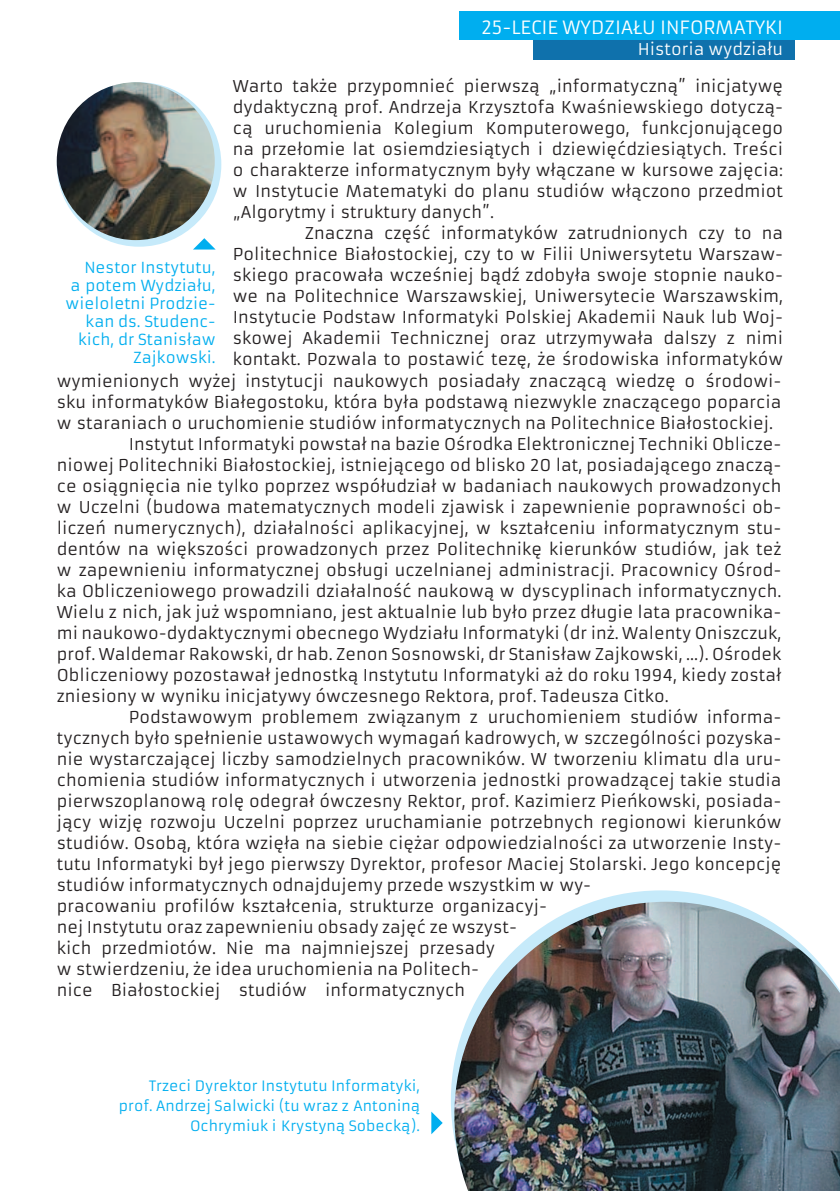
<style>
.page{position:relative;width:840px;height:1191px;background:#fff}
.page>*{position:absolute;margin:0;border:0;box-sizing:border-box;transform-origin:0 0}
.t1{font:18px "Armata";color:#fff}
.t2{font:16px/21px "Armata";color:#231f20;text-align:justify}
.t3{font:16px "Armata";color:#fff}
.t4{font:15px/18px "Armata";color:#00aeef;text-align:right}
.t5{font:14px/20px "Armata";color:#00aeef;text-align:right}
</style>
<div class="page">
<div style="left:57px;top:82px;width:164px;height:165px;background:#c6eafa;border-radius:50%"></div>
<div style="left:533px;top:31px;width:261px;height:29px;background:#0f71ac"></div>
<div style="left:459px;top:11px;width:380px;height:29px;background:#00aeef"></div>
<img style="left:57px;top:82px;width:158px;height:158px;border-radius:79px">
<svg style="left:193px;top:238px;width:22px;height:11px"></svg>
<svg style="left:451px;top:890px;width:275px;height:245px"></svg>
<img style="left:454px;top:901px;width:385px;height:290px">
<svg style="left:431px;top:1111px;width:11px;height:23px"></svg>
<p class="t1" style="left:481px;top:17px;width:303px">25-LECIE WYDZIAŁU INFORMATYKI</p>
<p class="t3" style="left:637px;top:40px;width:147px">Historia wydziału</p>
<p class="t2" style="left:232px;top:76px;width:551px">Warto także przypomnieć pierwszą „informatyczną” inicjatywę dydaktyczną prof. Andrzeja Krzysztofa Kwaśniewskiego dotyczą&shy;cą uruchomienia Kolegium Komputerowego, funkcjonującego na przełomie lat osiemdziesiątych i dziewięćdziesiątych. Treści o charakterze informatycznym były włączane w kursowe zajęcia: w Instytucie Matematyki do planu studiów włączono przedmiot „Algorytmy i struktury danych”.</p>
<p class="t2" style="left:232px;top:223px;width:551px;text-indent:72px">Znaczna część informatyków zatrudnionych czy to na Politechnice Białostockiej, czy to w Filii Uniwersytetu Warszaw&shy;skiego pracowała wcześniej bądź zdobyła swoje stopnie nauko&shy;we na Politechnice Warszawskiej, Uniwersytecie Warszawskim, Instytucie Podstaw Informatyki Polskiej Akademii Nauk lub Woj&shy;skowej Akademii Technicznej oraz utrzymywała dalszy z nimi kontakt. Pozwala to postawić tezę, że środowiska informatyków</p>
<p class="t2" style="left:57px;top:371px;width:726px">wymienionych wyżej instytucji naukowych posiadały znaczącą wiedzę o środowi&shy;sku informatyków Białegostoku, która była podstawą niezwykle znaczącego poparcia w staraniach o uruchomienie studiów informatycznych na Politechnice Białostockiej.</p>
<p class="t2" style="left:57px;top:434px;width:726px;text-indent:72px">Instytut Informatyki powstał na bazie Ośrodka Elektronicznej Techniki Oblicze&shy;niowej Politechniki Białostockiej, istniejącego od blisko 20 lat, posiadającego znaczą&shy;ce osiągnięcia nie tylko poprzez współudział w badaniach naukowych prowadzonych w Uczelni (budowa matematycznych modeli zjawisk i zapewnienie poprawności ob&shy;liczeń numerycznych), działalności aplikacyjnej, w kształceniu informatycznym stu&shy;dentów na większości prowadzonych przez Politechnikę kierunków studiów, jak też w zapewnieniu informatycznej obsługi uczelnianej administracji. Pracownicy Ośrod&shy;ka Obliczeniowego prowadzili działalność naukową w dyscyplinach informatycznych.<br>Wielu z nich, jak już wspomniano, jest aktualnie lub było przez długie lata pracownika&shy;mi naukowo-dydaktycznymi obecnego Wydziału Informatyki (dr inż. Walenty Oniszczuk, prof. Waldemar Rakowski, dr hab. Zenon Sosnowski, dr Stanisław Zajkowski, …). Ośrodek Obliczeniowy pozostawał jednostką Instytutu Informatyki aż do roku 1994, kiedy został zniesiony w wyniku inicjatywy ówczesnego Rektora, prof. Tadeusza Citko.</p>
<p class="t2" style="left:57px;top:707px;width:726px;text-align:left;text-indent:72px">Podstawowym problemem związanym z uruchomieniem studiów informa&shy;tycznych było spełnienie ustawowych wymagań kadrowych, w szczególności pozyska&shy;nie wystarczającej liczby samodzielnych pracowników. W tworzeniu klimatu dla uru&shy;chomienia studiów informatycznych i utworzenia jednostki prowadzącej takie studia pierwszoplanową rolę odegrał ówczesny Rektor, prof. Kazimierz Pieńkowski, posiada&shy;jący wizję rozwoju Uczelni poprzez uruchamianie potrzebnych regionowi kierunków studiów. Osobą, która wzięła na siebie ciężar odpowiedzialności za utworzenie Insty&shy;tutu Informatyki był jego pierwszy Dyrektor, profesor Maciej Stolarski. Jego koncepcję studiów informatycznych odnajdujemy przede wszystkim w wy-<br>pracowaniu profilów kształcenia, strukturze organizacyj-<br>nej Instytutu oraz zapewnieniu obsady zajęć ze wszyst-<br>kich przedmiotów. Nie ma najmniejszej przesady<br>w stwierdzeniu, że idea uruchomienia na Politech-<br>nice Białostockiej studiów informatycznych</p>
<p class="t4" style="left:66px;top:258px;width:151px">Nestor Instytutu,<br>a potem Wydziału, wieloletni Prodzie&shy;kan ds. Studenc&shy;kich, dr Stanisław<br>Zajkowski.</p>
<p class="t5" style="left:119px;top:1076px;width:302px">Trzeci Dyrektor Instytutu Informatyki, prof. Andrzej Salwicki (tu wraz z Antoniną<br>Ochrymiuk i Krystyną Sobecką).</p>
</div>
